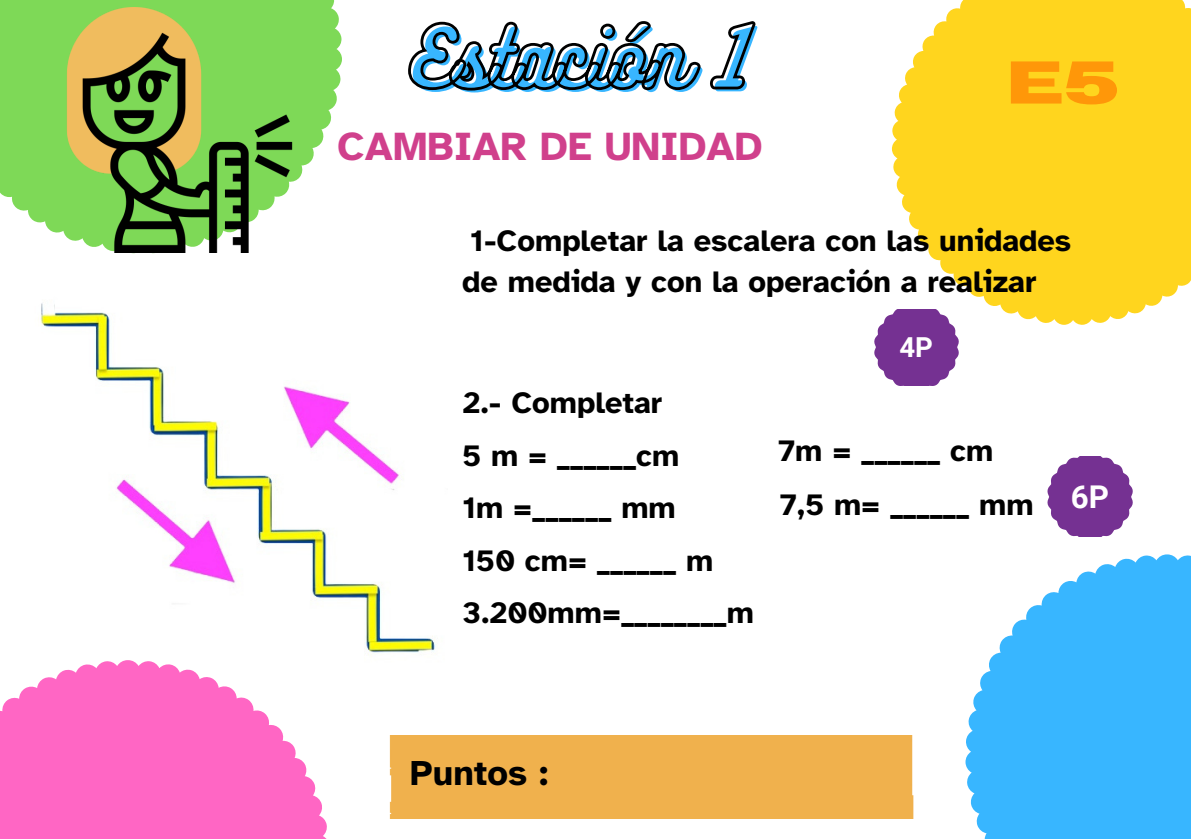
<style>
.page{position:relative;width:1191px;height:839px;background:#fff}
.page>*{position:absolute;margin:0;border:0;box-sizing:border-box;transform-origin:0 0}
.t1{font:75.4px "Bukhari Script";color:#38b6ff}
.t2{font:700 60px "Horizon";color:#ff9709}
.t3{font:700 40.8px "Atkinson Hyperlegible";color:#d0408c}
.t4{font:700 35.8px "Atkinson Hyperlegible";color:#000}
.t5{font:700 31.4px "Roboto";color:#fff}
.t6{font:700 30.8px/52.6px "Atkinson Hyperlegible";color:#000}
.t7{font:700 27.6px "Roboto";color:#fff}
</style>
<div class="page">
<img style="left:40px;top:303px;width:395px;height:352px">
<svg style="left:0;top:660px;width:327px;height:178px;fill:#ff66c4"></svg>
<svg style="left:966px;top:554px;width:225px;height:284px;fill:#38b6ff"></svg>
<svg style="left:0;top:0;width:342px;height:253px;fill:#7ed957"></svg>
<div style="left:389px;top:735px;width:525px;height:83px;background:#f0b14d"></div>
<svg style="left:892px;top:0;width:299px;height:325px;fill:#ffd51e"></svg>
<svg style="left:1048px;top:457px;width:85px;height:79px"></svg>
<svg style="left:874px;top:309px;width:85px;height:76px"></svg>
<img style="left:57px;top:8px;width:245px;height:244px">
<svg style="left:408px;top:21px;width:348px;height:70px"></svg>
<h1 class="t1" style="left:413px;top:11px;width:341px">Estación 1</h1>
<h3 class="t3" style="left:337px;top:123px;width:427px">CAMBIAR DE UNIDAD</h3>
<h2 class="t2" style="left:1006px;top:53px;width:115px">E5</h2>
<p class="t6" style="left:462px;top:221px;width:611px;line-height:40.8px">1-Completar la escalera con las unidades de medida y con la operación a realizar</p>
<p class="t6" style="left:462px;top:376px;width:293px">2.- Completar<br>5 m = ______cm<br>1m =______ mm<br>150 cm= ______ m<br>3.200mm=________m</p>
<p class="t7" style="left:900px;top:331px;width:35px">4P</p>
<p class="t6" style="left:779px;top:424px;width:257px;line-height:54px">7m = ______ cm<br>7,5 m= ______ mm</p>
<p class="t5" style="left:1071px;top:478px;width:40px">6P</p>
<p class="t4" style="left:410px;top:752px;width:140px">Puntos :</p>
</div>
